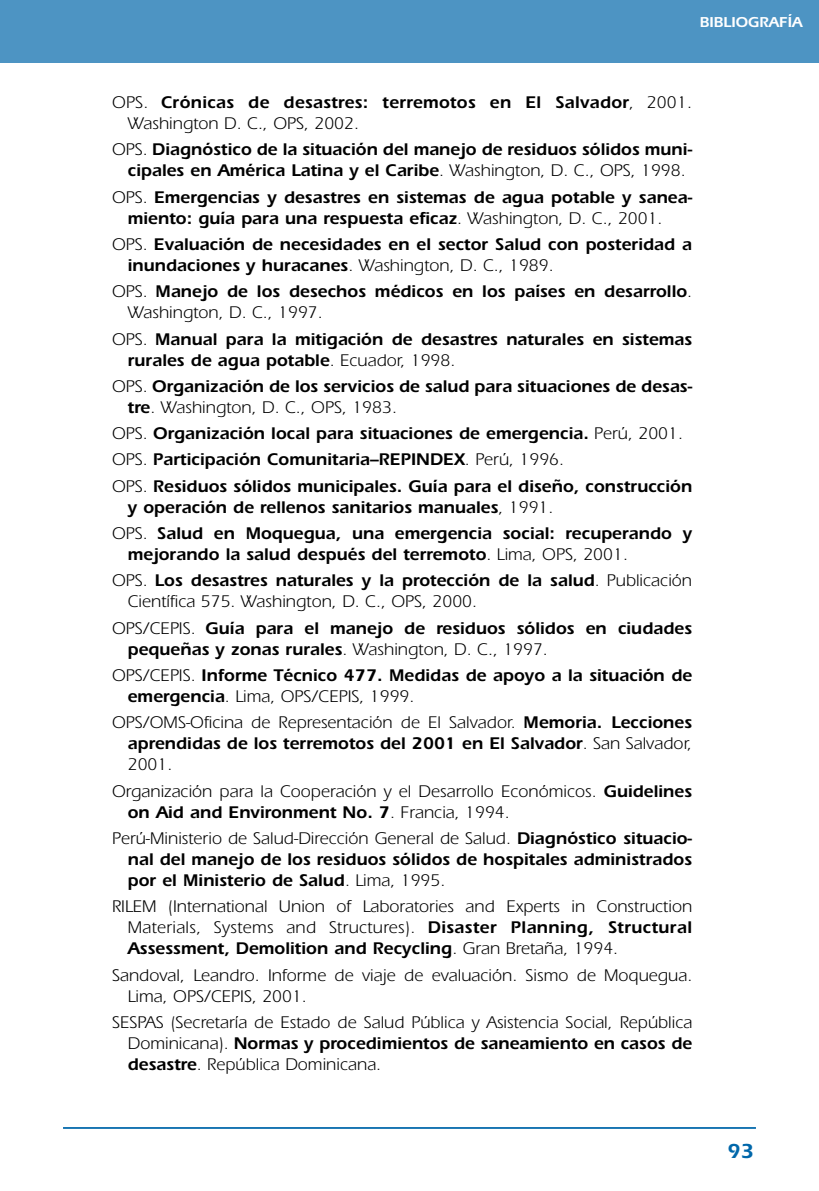
<style>
.page{position:relative;width:819px;height:1191px;background:#fff}
.page>*{position:absolute;margin:0;border:0;box-sizing:border-box;transform-origin:0 0}
.t1{font:600 21px "Itc Eras";color:#0067aa}
.t2{font:600 17.5px/21px "Itc Eras";color:#000}
.t3{font:17.5px/21px "Itc Eras";color:#000}
.t4{font:600 14.88px "Itc Eras";color:#fff}
.s1{font-weight:400}
.s2{font-weight:600}
</style>
<div class="page">
<div style="left:0;top:0;width:819px;height:63px;background:#4d94c3"></div>
<hr style="left:63px;top:1127px;width:693px;height:1px;background:#0067aa">
<p class="t4" style="left:699px;top:17px;width:104px">BIBLIOGRAFÍA</p>
<p class="t2" style="left:128px;top:94px;width:565px;text-indent:-16px"><span class="s1">OPS.</span> Crónicas de desastres: terremotos en El Salvador<span class="s1">, 2001.<br>Washington D. C., OPS, 2002.</span></p>
<p class="t2" style="left:112px;top:141px;width:581px;text-align:center"><span class="s1">OPS.</span> Diagnóstico de la situación del manejo de residuos sólidos muni&shy;cipales en América Latina y el Caribe<span class="s1">. Washington, D. C., OPS, 1998.</span></p>
<p class="t2" style="left:128px;top:188px;width:566px;text-indent:-16px"><span class="s1">OPS.</span> Emergencias y desastres en sistemas de agua potable y sanea&shy;miento: guía para una respuesta eficaz<span class="s1">. Washington, D. C., 2001.</span></p>
<p class="t2" style="left:128px;top:235px;width:566px;text-indent:-16px"><span class="s1">OPS.</span> Evaluación de necesidades en el sector Salud con posteridad a inundaciones y huracanes<span class="s1">. Washington, D. C., 1989.</span></p>
<p class="t2" style="left:128px;top:283px;width:565px;text-indent:-16px"><span class="s1">OPS.</span> Manejo de los desechos médicos en los países en desarrollo<span class="s1">.<br>Washington, D. C., 1997.</span></p>
<p class="t2" style="left:128px;top:330px;width:566px;text-indent:-16px"><span class="s1">OPS.</span> Manual para la mitigación de desastres naturales en sistemas rurales de agua potable<span class="s1">. Ecuador, 1998.</span></p>
<p class="t2" style="left:128px;top:377px;width:566px;text-indent:-16px"><span class="s1">OPS.</span> Organización de los servicios de salud para situaciones de desas&shy;tre<span class="s1">. Washington, D. C., OPS, 1983.</span></p>
<p class="t2" style="left:112px;top:422px;width:581px;line-height:26.2px"><span class="s1">OPS.</span> Organización local para situaciones de emergencia. <span class="s1">Perú, 2001.<br>OPS.</span> Participación Comunitaria–REPINDEX<span class="s1">. Perú, 1996.<br>OPS.</span> Residuos sólidos municipales. Guía para el diseño, construcción</p>
<p class="t2" style="left:112px;top:496px;width:581px;line-height:26.2px;text-indent:16px">y operación de rellenos sanitarios manuales<span class="s1">, 1991.<br>OPS.</span> Salud en Moquegua, una emergencia social: recuperando y</p>
<p class="t2" style="left:112px;top:543px;width:581px;line-height:26.2px;text-indent:16px">mejorando la salud después del terremoto<span class="s1">. Lima, OPS, 2001.<br>OPS.</span> Los desastres naturales y la protección de la salud<span class="s1">. Publicación</span></p>
<p class="t3" style="left:112px;top:590px;width:581px;line-height:26.2px;text-indent:16px">Científica 575. Washington, D. C., OPS, 2000.<br>OPS/CEPIS. <span class="s2">Guía para el manejo de residuos sólidos en ciudades</span></p>
<p class="t2" style="left:112px;top:637px;width:581px;line-height:26.2px;text-indent:16px">pequeñas y zonas rurales<span class="s1">. Washington, D. C., 1997.<br>OPS/CEPIS.</span> Informe Técnico 477. Medidas de apoyo a la situación de</p>
<p class="t3" style="left:112px;top:685px;width:581px;line-height:26.2px;text-indent:16px"><span class="s2">emergencia</span>. Lima, OPS/CEPIS, 1999.<br>OPS/OMS-Oficina de Representación de El Salvador. <span class="s2">Memoria. Lecciones</span></p>
<p class="t2" style="left:128px;top:735px;width:566px">aprendidas de los terremotos del 2001 en El Salvador<span class="s1">. San Salvador,<br>2001.</span></p>
<p class="t3" style="left:128px;top:782px;width:565px;text-indent:-16px">Organización para la Cooperación y el Desarrollo Económicos. <span class="s2">Guidelines on Aid and Environment No. 7</span>. Francia, 1994.</p>
<p class="t2" style="left:128px;top:829px;width:566px;text-align:justify;text-indent:-16px"><span class="s1">Perú-Ministerio de Salud-Dirección General de Salud.</span> Diagnóstico situacio&shy;nal del manejo de los residuos sólidos de hospitales administrados por el Ministerio de Salud<span class="s1">. Lima, 1995.</span></p>
<p class="t3" style="left:128px;top:897px;width:566px;text-align:justify;text-indent:-16px">RILEM (International Union of Laboratories and Experts in Construction Materials, Systems and Structures). <span class="s2">Disaster Planning, Structural Assessment, Demolition and Recycling</span>. Gran Bretaña, 1994.</p>
<p class="t3" style="left:128px;top:966px;width:566px;text-indent:-16px">Sandoval, Leandro. Informe de viaje de evaluación. Sismo de Moquegua.<br>Lima, OPS/CEPIS, 2001.</p>
<p class="t3" style="left:128px;top:1013px;width:566px;text-align:justify;text-indent:-16px">SESPAS (Secretaría de Estado de Salud Pública y Asistencia Social, República Dominicana). <span class="s2">Normas y procedimientos de saneamiento en casos de desastre</span>. República Dominicana.</p>
<p class="t1" style="left:727px;top:1144px;width:28px">93</p>
</div>
